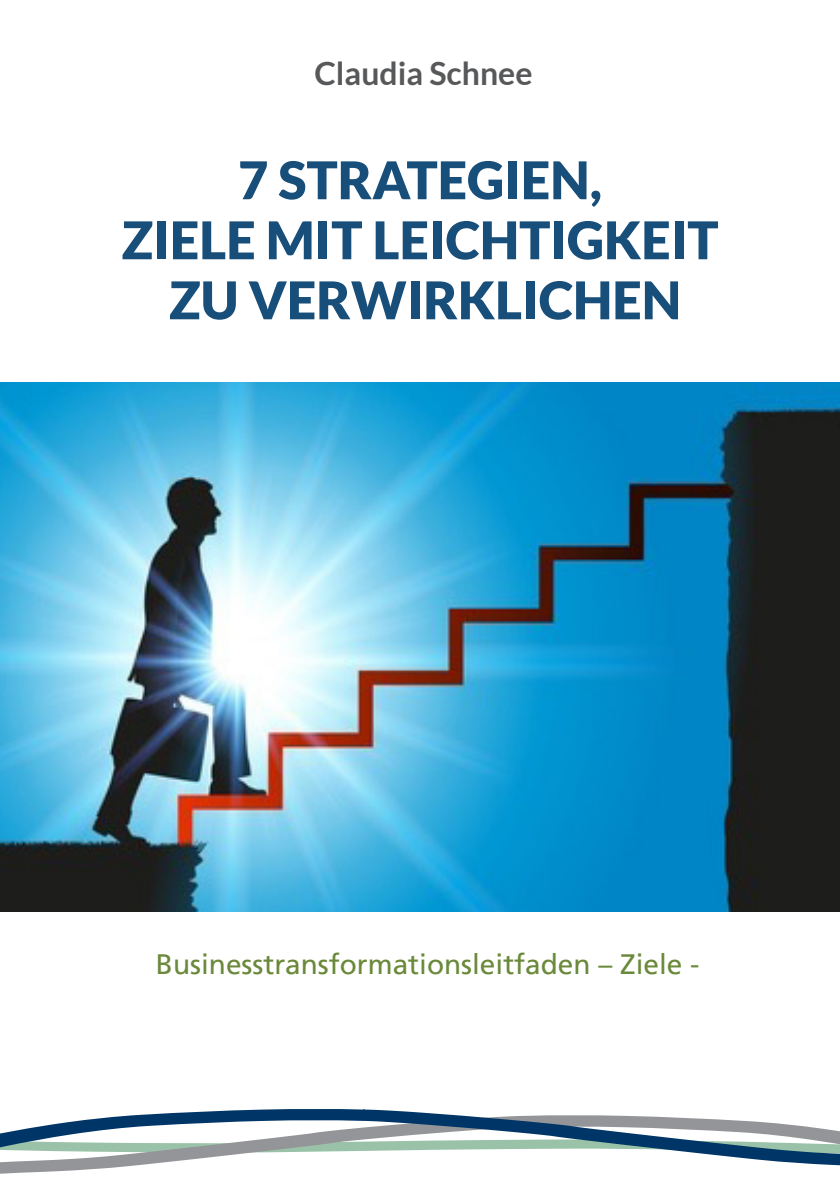
<style>
.page{position:relative;width:840px;height:1191px;background:#fff}
.page>*{position:absolute;margin:0;border:0;box-sizing:border-box;transform-origin:0 0}
.t1{font:900 52px "Lato";color:#184e7a}
.t2{font:700 32px "Lato";color:#57585a}
.Fließtext{font:28px "Frutiger LT";color:#6a893a}
</style>
<div class="page">
<img style="left:0;top:383px;width:839px;height:528px">
<svg style="left:0;top:1169px;width:93px;height:5px"></svg>
<svg style="left:0;top:1109px;width:839px;height:60px"></svg>
<p class="t2" style="left:314px;top:55px;width:219px">Claudia Schnee</p>
<p class="t1" style="left:238px;top:150px;width:365px">7 STRATEGIEN,</p>
<p class="t1" style="left:121px;top:210px;width:598px">ZIELE MIT LEICHTIGKEIT</p>
<p class="t1" style="left:169px;top:270px;width:513px">ZU VERWIRKLICHEN</p>
<p class="Fließtext" style="left:156px;top:947px;width:545px">Businesstransformationsleitfaden – Ziele -</p>
</div>
